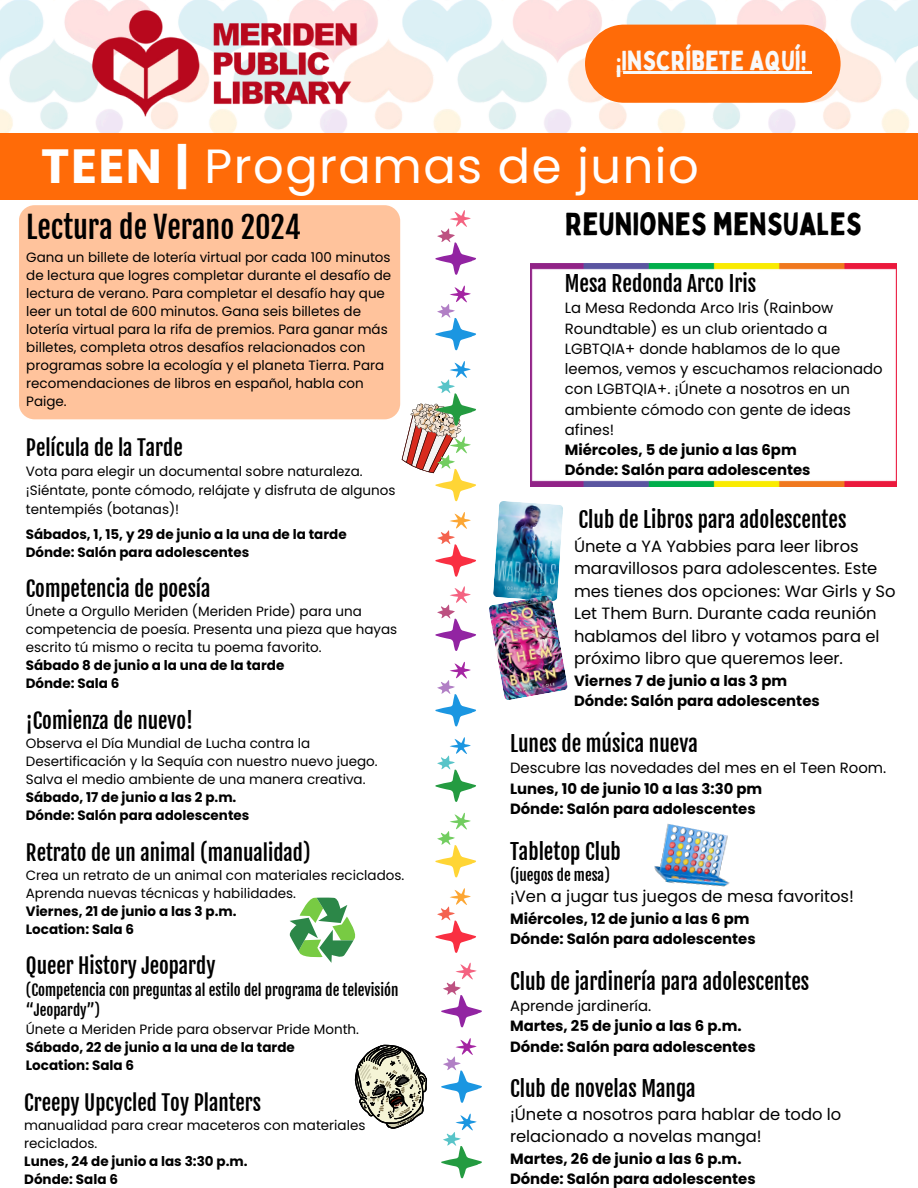
<style>
.page{position:relative;width:918px;height:1188px;background:#fff}
.page>*{position:absolute;margin:0;border:0;box-sizing:border-box;transform-origin:0 0}
.t1{font:48px "Poppins";letter-spacing:.03em;color:#fff}
.t2{font:31.5px "Bobby Jones";color:#000}
.t3{font:30px "Fjalla One";color:#000}
.t4{font:27px "Bobby Jones";color:#f8f9fa}
.t5{font:21.3px "Fjalla One";color:#000}
.t6{font:21px "Fjalla One";color:#000}
.t7{font:16.35px/22.5px "Poppins";color:#000}
.t8{font:15px/20.2px "Fjalla One";color:#000}
.t9{font:700 14.85px/20.2px "Poppins";color:#000}
.t10{font:14.85px/20.2px "Poppins";color:#000}
.t11{font:13.5px/18px "Poppins";color:#000}
.t12{font:700 13.5px/18px "Poppins";color:#000}
.s1{font-weight:700}
.s2{font-weight:400}
</style>
<div class="page">
<img style="left:493px;top:501px;width:70px;height:94px">
<img style="left:489px;top:595px;width:79px;height:105px">
<img style="left:0;top:0;width:918px;height:133px">
<div style="left:0;top:133px;width:918px;height:67px;background:#ff6b08"></div>
<img style="left:92px;top:10px;width:265px;height:108px">
<img style="left:654px;top:824px;width:76px;height:63px">
<svg style="left:289px;top:898px;width:67px;height:65px"></svg>
<svg style="left:435px;top:512px;width:41px;height:65px"></svg>
<svg style="left:394px;top:361px;width:82px;height:140px"></svg>
<svg style="left:435px;top:286px;width:41px;height:64px"></svg>
<svg style="left:435px;top:210px;width:41px;height:65px"></svg>
<svg style="left:435px;top:888px;width:41px;height:65px"></svg>
<svg style="left:435px;top:813px;width:41px;height:64px"></svg>
<svg style="left:435px;top:737px;width:41px;height:65px"></svg>
<svg style="left:435px;top:662px;width:41px;height:64px"></svg>
<svg style="left:435px;top:586px;width:41px;height:65px"></svg>
<svg style="left:354px;top:1038px;width:128px;height:140px"></svg>
<svg style="left:441px;top:963px;width:41px;height:64px"></svg>
<div style="left:19px;top:205px;width:381px;height:214px;background:#ffc39c;border-radius:16px"></div>
<img style="left:531px;top:264px;width:365px;height:223px">
<div style="left:585px;top:25px;width:256px;height:78px;background:#ff6b08;border-radius:39px"></div>
<hr style="left:616px;top:72px;width:191px;height:2px;background:#f8f9fa">
<h5 class="t4" style="left:616px;top:43px;width:192px">¡INSCRÍBETE AQUÍ!</h5>
<p class="t1" style="left:41px;top:133px;width:659px"><span class="s1">TEEN |</span> Programas de junio</p>
<p class="t3" style="left:26px;top:209px;width:276px">Lectura de Verano 2024</p>
<p class="t11" style="left:26px;top:249px;width:366px">Gana un billete de lotería virtual por cada 100 minutos de lectura que logres completar durante el desafío de lectura de verano. Para completar el desafío hay que leer un total de 600 minutos. Gana seis billetes de lotería virtual para la rifa de premios. Para ganar más billetes, completa otros desafíos relacionados con programas sobre la ecología y el planeta Tierra. Para recomendaciones de libros en español, habla con Paige.</p>
<p class="t6" style="left:26px;top:435px;width:158px">Película de la Tarde</p>
<p class="t11" style="left:26px;top:462px;width:371px;line-height:18.8px">Vota para elegir un documental sobre naturaleza. ¡Siéntate, ponte cómodo, relájate y disfruta de algunos tentempiés (botanas)!</p>
<p class="t12" style="left:26px;top:525px;width:322px">Sábados, 1, 15, y 29 de junio a la una de la tarde</p>
<p class="t12" style="left:26px;top:544px;width:225px">Dónde: Salón para adolescentes</p>
<p class="t6" style="left:26px;top:576px;width:186px">Competencia de poesía</p>
<p class="t11" style="left:26px;top:603px;width:373px">Únete a Orgullo Meriden (Meriden Pride) para una competencia de poesía. Presenta una pieza que hayas escrito tú mismo o recita tu poema favorito.</p>
<p class="t12" style="left:26px;top:657px;width:260px">Sábado 8 de junio a la una de la tarde</p>
<p class="t12" style="left:26px;top:675px;width:95px">Dónde: Sala 6</p>
<p class="t6" style="left:26px;top:708px;width:169px">¡Comienza de nuevo!</p>
<p class="t11" style="left:26px;top:734px;width:353px">Observa el Día Mundial de Lucha contra la<br>Desertificación y la Sequía con nuestro nuevo juego.<br>Salva el medio ambiente de una manera creativa.</p>
<p class="t12" style="left:26px;top:788px;width:212px">Sábado, 17 de junio a las 2 p.m.</p>
<p class="t12" style="left:26px;top:806px;width:225px">Dónde: Salón para adolescentes</p>
<p class="t6" style="left:26px;top:839px;width:286px">Retrato de un animal (manualidad)</p>
<p class="t11" style="left:26px;top:866px;width:380px">Crea un retrato de un animal con materiales reciclados.<br>Aprenda nuevas técnicas y habilidades.</p>
<h6 class="t12" style="left:26px;top:902px;width:212px">Viernes, 21 de junio a las 3 p.m.</h6>
<p class="t12" style="left:26px;top:920px;width:110px">Location: Sala 6</p>
<h6 class="t6" style="left:26px;top:953px;width:191px">Queer History Jeopardy</h6>
<h6 class="t8" style="left:26px;top:980px;width:374px">(Competencia con preguntas al estilo del programa de televisión “Jeopardy”)</h6>
<h6 class="t12" style="left:26px;top:1020px;width:335px"><span class="s2">Únete a Meriden Pride para observar Pride Month.<br></span>Sábado, 22 de junio a la una de la tarde<br>Location: Sala 6</h6>
<h6 class="t6" style="left:24px;top:1089px;width:239px">Creepy Upcycled Toy Planters</h6>
<p class="t11" style="left:24px;top:1116px;width:343px">manualidad para crear maceteros con materiales reciclados.</p>
<h6 class="t12" style="left:24px;top:1152px;width:225px">Lunes, 24 de junio a las 3:30 p.m.</h6>
<p class="t12" style="left:24px;top:1170px;width:95px">Dónde: Sala 6</p>
<h6 class="t2" style="left:565px;top:204px;width:298px">REUNIONES MENSUALES</h6>
<p class="t5" style="left:565px;top:271px;width:193px">Mesa Redonda Arco Iris</p>
<p class="t10" style="left:565px;top:298px;width:319px">La Mesa Redonda Arco Iris (Rainbow<br>Roundtable) es un club orientado a<br>LGBTQIA+ donde hablamos de lo que leemos, vemos y escuchamos relacionado con LGBTQIA+. ¡Únete a nosotros en un ambiente cómodo con gente de ideas afines!<br><span class="s1">Miércoles, 5 de junio a las 6pm<br>Dónde: Salón para adolescentes</span></p>
<p class="t5" style="left:579px;top:507px;width:269px">Club de Libros para adolescentes</p>
<p class="t7" style="left:574px;top:535px;width:323px">Únete a YA Yabbies para leer libros maravillosos para adolescentes. Este mes tienes dos opciones: War Girls y So Let Them Burn. Durante cada reunión hablamos del libro y votamos para el próximo libro que queremos leer.</p>
<p class="t9" style="left:574px;top:670px;width:247px;line-height:20.7px">Viernes 7 de junio a las 3 pm<br>Dónde: Salón para adolescentes</p>
<p class="t5" style="left:510px;top:730px;width:189px">Lunes de música nueva</p>
<p class="t9" style="left:510px;top:758px;width:378px"><span class="s2">Descubre las novedades del mes en el Teen Room.<br></span>Lunes, 10 de junio 10 a las 3:30 pm<br>Dónde: Salón para adolescentes</p>
<p class="t5" style="left:510px;top:838px;width:112px">Tabletop Club</p>
<p class="t8" style="left:510px;top:865px;width:101px">(juegos de mesa)</p>
<p class="t7" style="left:510px;top:885px;width:345px">¡Ven a jugar tus juegos de mesa favoritos!</p>
<p class="t9" style="left:510px;top:908px;width:247px">Miércoles, 12 de junio a las 6 pm<br>Dónde: Salón para adolescentes</p>
<p class="t5" style="left:510px;top:968px;width:301px">Club de jardinería para adolescentes</p>
<p class="t9" style="left:510px;top:996px;width:247px"><span class="s2">Aprende jardinería.<br></span>Martes, 25 de junio a las 6 p.m.<br>Dónde: Salón para adolescentes</p>
<p class="t5" style="left:510px;top:1076px;width:187px">Club de novelas Manga</p>
<p class="t7" style="left:510px;top:1103px;width:333px">¡Únete a nosotros para hablar de todo lo relacionado a novelas manga!</p>
<p class="t9" style="left:510px;top:1148px;width:247px">Martes, 26 de junio a las 6 p.m.<br>Dónde: Salón para adolescentes</p>
</div>
